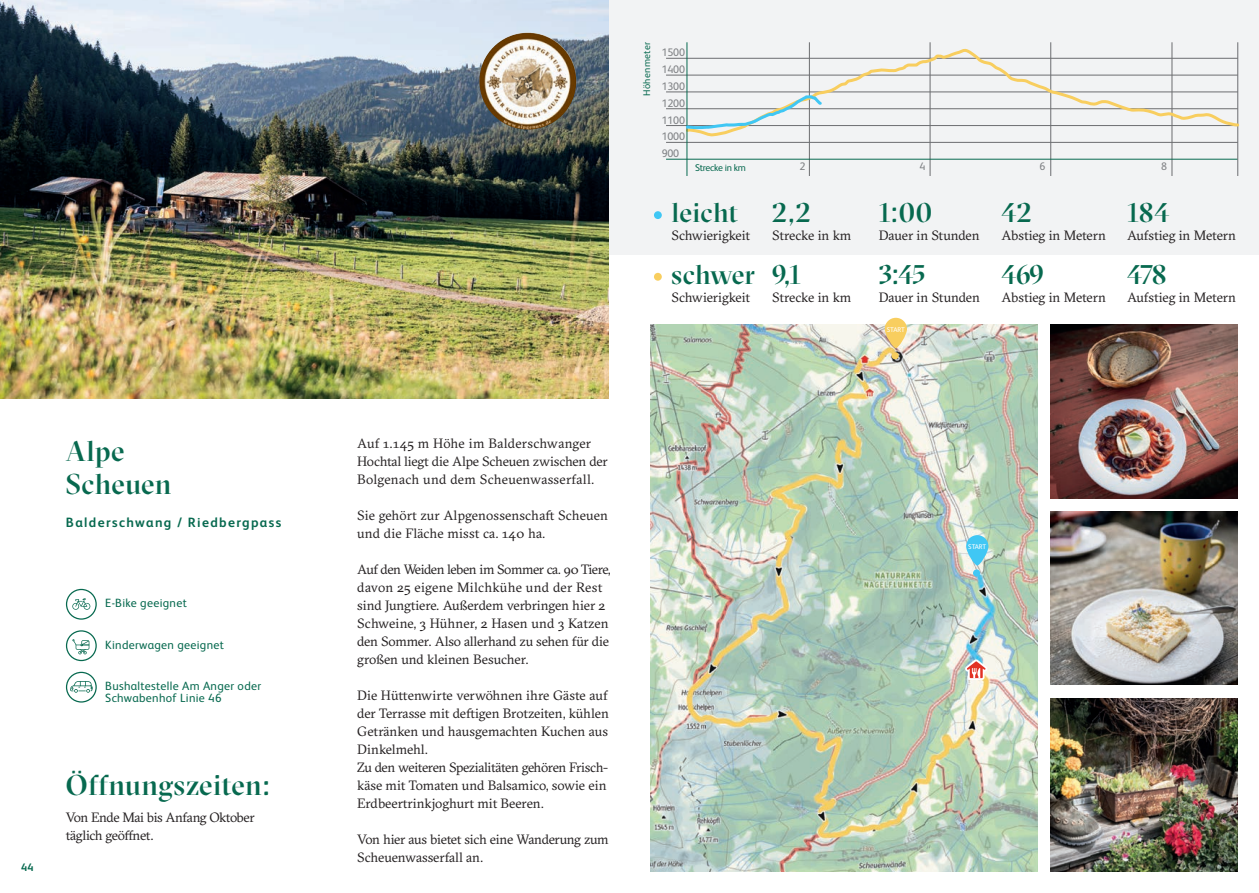
<style>
.page{position:relative;width:1259px;height:893px;background:#fff}
.page>*{position:absolute;margin:0;border:0;box-sizing:border-box;transform-origin:0 0}
.t1{font:500 28.5px/33px "GT Sectra Display";letter-spacing:.015em;color:#07694f}
.t2{font:500 27px "GT Sectra Display";letter-spacing:.005em;color:#07694f}
.t3{font:13.5px/18px "GT Sectra";letter-spacing:-.01em;color:#231f20}
.t4{font:13.5px/18px "GT Sectra";letter-spacing:.01em;color:#231f20}
.t5{font:13.5px/18px "GT Sectra";letter-spacing:-.035em;color:#231f20}
.t6{font:700 13.5px "FS Albert";letter-spacing:.1em;color:#07694f}
.t7{font:12px/12px "FS Albert";letter-spacing:.025em;color:#07694f}
.t8{font:10.95px/16.8px "FS Albert";letter-spacing:-.025em;color:#808285;text-align:justify}
.t9{font:700 10.95px "FS Albert";color:#07694f}
.t10{font:9.75px "FS Albert";letter-spacing:-.025em;color:#07694f}
.t11{font:9.75px "FS Albert";letter-spacing:.015em;color:#07694f}
.t12{font:6.9px "FS Albert";letter-spacing:-.015em;color:#fff}
</style>
<div class="page">
<div style="left:561px;top:0;width:698px;height:255px;background:#f2f3f4"></div>
<img style="left:0;top:0;width:608px;height:399px">
<div style="left:654px;top:211px;width:8px;height:8px;background:#40c7f4;border-radius:50%"></div>
<div style="left:654px;top:273px;width:8px;height:8px;background:#f8ce5f;border-radius:50%"></div>
<hr style="left:809px;top:42px;width:1px;height:134px;background:#6c6d70">
<hr style="left:930px;top:42px;width:1px;height:134px;background:#6c6d70">
<hr style="left:1171px;top:42px;width:1px;height:134px;background:#6c6d70">
<hr style="left:1050px;top:42px;width:1px;height:134px;background:#6c6d70">
<hr style="left:666px;top:75px;width:571px;height:1px;background:#6c6d70">
<hr style="left:666px;top:58px;width:571px;height:1px;background:#6c6d70">
<hr style="left:666px;top:159px;width:571px;height:1px;background:#07694f">
<hr style="left:666px;top:125px;width:571px;height:1px;background:#6c6d70">
<hr style="left:666px;top:92px;width:571px;height:1px;background:#6c6d70">
<hr style="left:666px;top:142px;width:571px;height:1px;background:#6c6d70">
<hr style="left:666px;top:108px;width:571px;height:1px;background:#6c6d70">
<hr style="left:1237px;top:42px;width:1px;height:134px;background:#6c6d70">
<img style="left:651px;top:325px;width:386px;height:547px">
<img style="left:1050px;top:325px;width:187px;height:173px">
<img style="left:1050px;top:698px;width:187px;height:174px">
<img style="left:1050px;top:511px;width:187px;height:174px">
<svg style="left:684px;top:48px;width:556px;height:89px"></svg>
<hr style="left:686px;top:42px;width:1px;height:134px;background:#07694f">
<img style="left:479px;top:33px;width:97px;height:97px;border-radius:48px">
<svg style="left:884px;top:318px;width:23px;height:30px"></svg>
<svg style="left:966px;top:535px;width:22px;height:30px"></svg>
<div style="left:891px;top:352px;width:7px;height:7px;background:#f8ce5f;border-radius:50%"></div>
<div style="left:973px;top:569px;width:7px;height:8px;background:#40c7f4;border-radius:50%"></div>
<svg style="left:965px;top:659px;width:22px;height:21px"></svg>
<div style="left:66px;top:630px;width:31px;height:31px;border:1px solid #07694f;border-radius:50%"></div>
<svg style="left:72px;top:639px;width:17px;height:15px"></svg>
<div style="left:66px;top:589px;width:31px;height:31px;border:1px solid #07694f;border-radius:50%"></div>
<svg style="left:72px;top:598px;width:18px;height:12px"></svg>
<div style="left:66px;top:672px;width:31px;height:31px;border:1px solid #07694f;border-radius:50%"></div>
<svg style="left:70px;top:681px;width:22px;height:12px"></svg>
<svg style="left:684px;top:94px;width:140px;height:37px"></svg>
<p class="t9" style="left:21px;top:859px;width:14px">44</p>
<h1 class="t1" style="left:66px;top:435px;width:107px">Alpe<br>Scheuen</h1>
<p class="t6" style="left:66px;top:514px;width:217px">Balderschwang / Riedbergpass</p>
<p class="t7" style="left:105px;top:597px;width:83px">E-Bike geeignet</p>
<p class="t7" style="left:105px;top:638px;width:120px">Kinderwagen geeignet</p>
<p class="t7" style="left:105px;top:680px;width:157px">Bushaltestelle Am Anger oder<br>Schwabenhof Linie 46</p>
<h1 class="t1" style="left:66px;top:769px;width:206px">Öffnungszeiten:</h1>
<p class="t5" style="left:66px;top:809px;width:190px">Von Ende Mai bis Anfang Oktober täglich geöffnet.</p>
<p class="t11" style="left:640px;top:96px;width:55px;rotate:-90deg">Höhenmeter</p>
<p class="t8" style="left:662px;top:44px;width:25px">1500<br>1400<br>1300<br>1200<br>1100<br>1000<br>900</p>
<p class="t10" style="left:695px;top:161px;width:52px">Strecke in km</p>
<h2 class="t2" style="left:671px;top:197px;width:68px">leicht</h2>
<p class="t3" style="left:671px;top:226px;width:80px">Schwierigkeit</p>
<h2 class="t2" style="left:671px;top:259px;width:85px">schwer</h2>
<p class="t3" style="left:671px;top:288px;width:80px">Schwierigkeit</p>
<p class="t8" style="left:799px;top:157px;width:8px">2</p>
<p class="t8" style="left:919px;top:157px;width:8px">4</p>
<p class="t8" style="left:1039px;top:157px;width:8px">6</p>
<p class="t8" style="left:1161px;top:157px;width:8px">8</p>
<h2 class="t2" style="left:772px;top:197px;width:40px">2,2</h2>
<p class="t3" style="left:772px;top:226px;width:81px">Strecke in km</p>
<h2 class="t2" style="left:772px;top:259px;width:30px">9,1</h2>
<p class="t3" style="left:772px;top:288px;width:81px">Strecke in km</p>
<h2 class="t2" style="left:878px;top:197px;width:55px">1:00</h2>
<p class="t3" style="left:878px;top:226px;width:102px">Dauer in Stunden</p>
<h2 class="t2" style="left:878px;top:259px;width:48px">3:45</h2>
<p class="t3" style="left:878px;top:288px;width:103px">Dauer in Stunden</p>
<p class="t12" style="left:887px;top:325px;width:20px">START</p>
<h2 class="t2" style="left:1001px;top:197px;width:32px">42</h2>
<p class="t3" style="left:1001px;top:226px;width:106px">Abstieg in Metern</p>
<h2 class="t2" style="left:1001px;top:259px;width:44px">469</h2>
<p class="t3" style="left:1001px;top:288px;width:106px">Abstieg in Metern</p>
<h2 class="t2" style="left:1127px;top:197px;width:44px">184</h2>
<p class="t3" style="left:1127px;top:226px;width:110px">Aufstieg in Metern</p>
<h2 class="t2" style="left:1127px;top:259px;width:41px">478</h2>
<p class="t3" style="left:1127px;top:288px;width:110px">Aufstieg in Metern</p>
<p class="t4" style="left:357px;top:435px;width:252px">Auf 1.145 m Höhe im Balderschwanger<br>Hochtal liegt die Alpe Scheuen zwischen der<br>Bolgenach und dem Scheuenwasserfall.</p>
<p class="t3" style="left:357px;top:507px;width:252px">Sie gehört zur Alpgenossenschaft Scheuen und die Fläche misst ca. 140 ha.</p>
<p class="t3" style="left:357px;top:561px;width:255px">Auf den Weiden leben im Sommer ca. 90 Tiere, davon 25 eigene Milchkühe und der Rest sind Jungtiere. Außerdem verbringen hier 2<br>Schweine, 3 Hühner, 2 Hasen und 3 Katzen den Sommer. Also allerhand zu sehen für die großen und kleinen Besucher.</p>
<p class="t3" style="left:357px;top:686px;width:253px">Die Hüttenwirte verwöhnen ihre Gäste auf der Terrasse mit deftigen Brotzeiten, kühlen Getränken und hausgemachten Kuchen aus Dinkelmehl.<br>Zu den weiteren Spezialitäten gehören Frisch&shy;käse mit Tomaten und Balsamico, sowie ein Erdbeertrinkjoghurt mit Beeren.</p>
<p class="t3" style="left:357px;top:830px;width:253px">Von hier aus bietet sich eine Wanderung zum<br>Scheuenwasserfall an.</p>
<p class="t12" style="left:968px;top:542px;width:20px">START</p>
</div>
